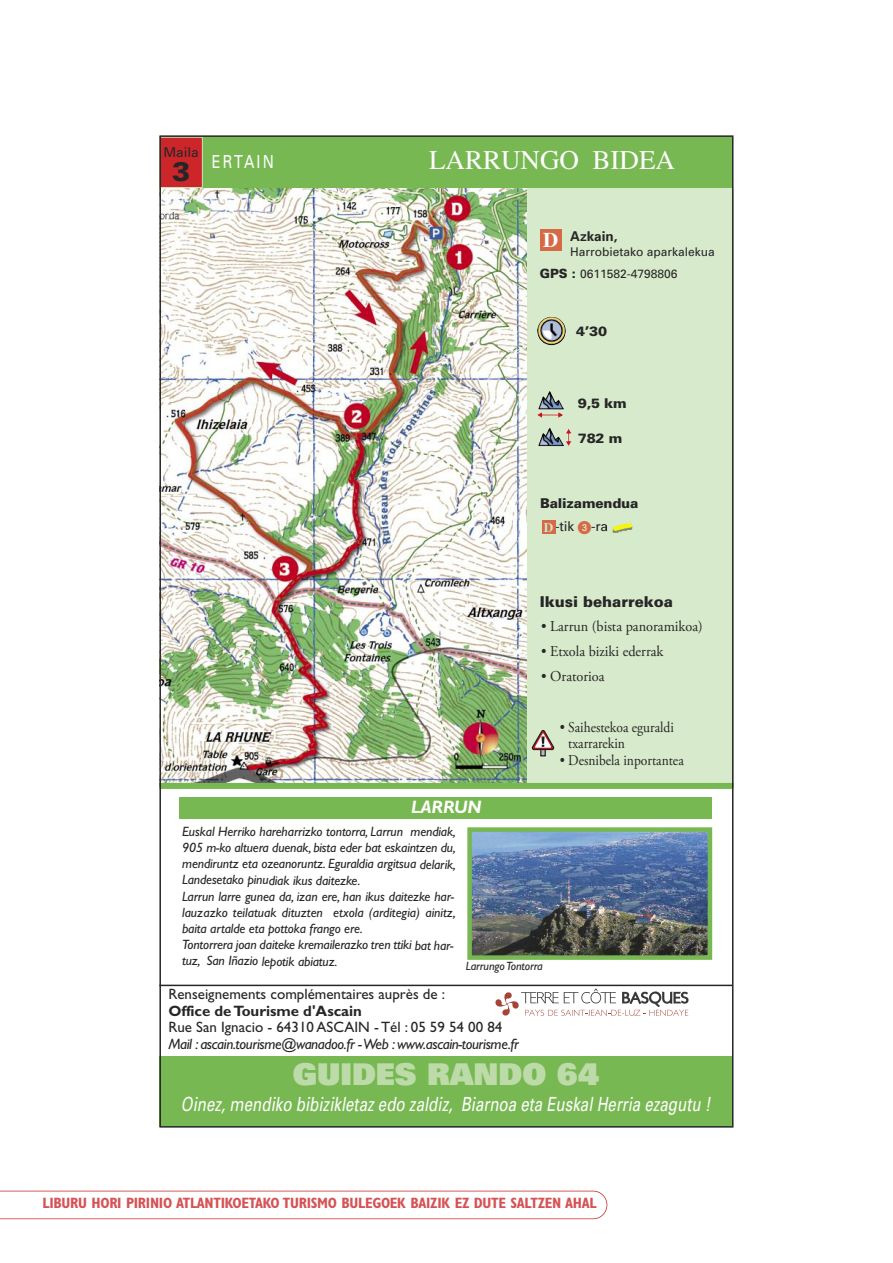
<style>
.page{position:relative;width:893px;height:1263px;background:#fff}
.page>*{position:absolute;margin:0;border:0;box-sizing:border-box;transform-origin:0 0}
.t1{font:900 30px "Univers";color:#bcdba9}
.t2{font:27px "Times";color:#fff}
.t3{font:900 27px "Univers";color:#272627}
.t4{font:700 21px "Times";color:#fff}
.t5{font:italic 19.5px "Univers";letter-spacing:.005em;color:#fff;scale:.77 1}
.t6{font:italic 700 18px "Gill Sans";letter-spacing:-.01em;color:#fff}
.t7{font:18px "Univers";letter-spacing:.15em;color:#fff;scale:.8 1}
.t8{font:15px "Gill Sans";color:#272627}
.t9{font:700 condensed 15px "Gill Sans";letter-spacing:-.02em;color:#d65255}
.t10{font:italic 15px "Gill Sans";letter-spacing:-.025em;color:#272627}
.t11{font:15px "Adobe Garamond Pro";color:#272627;scale:.95 1}
.t12{font:15px/16.5px "Adobe Garamond Pro";color:#272627;scale:.9 1}
.t13{font:700 15px "Gill Sans";color:#272627}
.t14{font:900 15px "Univers";color:#272627}
.t15{font:italic 13.5px/16.2px "Gill Sans";letter-spacing:-.01em;color:#272627}
.t16{font:900 13.5px/23px "Univers";letter-spacing:-.01em;color:#272627}
.t17{font:700 13.5px "Univers";color:#272627}
.t18{font:13.5px "Univers";color:#272627}
.t19{font:12px/21.6px "Univers";color:#272627}
.t20{font:italic 12px "Gill Sans";letter-spacing:-.01em;color:#272627}
.s1{font-weight:900;font-size:12.75px}
.s2{font-family:"Times";font-weight:700;font-size:13.2px;color:#cde7cc}
.s3{font-weight:400}
.s4{font-family:"European Pi One";font-weight:400;color:#d66a46}
</style>
<div class="page">
<div style="left:159px;top:189px;width:574px;height:598px;background:#d7eacb"></div>
<img style="left:162px;top:188px;width:364px;height:595px">
<div style="left:159px;top:783px;width:575px;height:6px;background:#78b852"></div>
<img style="left:538px;top:391px;width:26px;height:19px">
<img style="left:537px;top:317px;width:29px;height:29px">
<div style="left:540px;top:229px;width:21px;height:22px;background:#d66a46"></div>
<div style="left:179px;top:797px;width:533px;height:21px;background:#78b852"></div>
<img style="left:472px;top:832px;width:235px;height:123px">
<div style="left:467px;top:827px;width:245px;height:133px;border:4px solid #78b852"></div>
<div style="left:542px;top:520px;width:13px;height:14px;background:#d66a46"></div>
<svg style="left:532px;top:730px;width:22px;height:26px"></svg>
<img style="left:612px;top:526px;width:21px;height:7px">
<img style="left:613px;top:523px;width:19px;height:8px">
<div style="left:159px;top:137px;width:573px;height:51px;background:#78b852"></div>
<div style="left:160px;top:138px;width:42px;height:49px;background:#cc262b"></div>
<div style="left:159px;top:137px;width:44px;height:51px;border:1px solid #c9e2ba"></div>
<div style="left:160px;top:1056px;width:572px;height:71px;background:#78b852"></div>
<hr style="left:159px;top:985px;width:573px;height:1px;background:#272627">
<svg style="left:0;top:1191px;width:607px;height:28px"></svg>
<svg style="left:495px;top:989px;width:193px;height:27px"></svg>
<p class="t18" style="left:163px;top:147px;width:37px">Maila</p>
<h2 class="t3" style="left:172px;top:162px;width:20px">3</h2>
<h3 class="t7" style="left:212px;top:155px;width:79px">ERTAIN</h3>
<h2 class="t2" style="left:429px;top:150px;width:247px">LARRUNGO BIDEA</h2>
<p class="t17" style="left:570px;top:231px;width:49px">Azkain,</p>
<p class="t19" style="left:540px;top:242px;width:176px;text-indent:30px">Harrobietako aparkalekua<br><span class="s1">GPS :</span> 0611582-4798806</p>
<h3 class="t4" style="left:543px;top:232px;width:17px">D</h3>
<p class="t16" style="left:576px;top:321px;width:33px">4’30</p>
<h3 class="t6" style="left:411px;top:800px;width:72px">LARRUN</h3>
<p class="t16" style="left:578px;top:393px;width:50px">9,5 km</p>
<p class="t16" style="left:578px;top:428px;width:46px">782 m</p>
<p class="t16" style="left:540px;top:493px;width:100px">Balizamendua<br><span class="s2">D</span><span class="s3">-tik</span> <span class="s4">-</span><span class="s3">-ra</span></p>
<p class="t14" style="left:540px;top:596px;width:135px">Ikusi beharrekoa</p>
<p class="t11" style="left:541px;top:621px;width:172px">• Larrun (bista panoramikoa)</p>
<p class="t11" style="left:541px;top:646px;width:130px">• Etxola biziki ederrak</p>
<p class="t11" style="left:541px;top:671px;width:68px">• Oratorioa</p>
<p class="t12" style="left:568px;top:720px;width:119px;text-indent:-9px">• Saihestekoa eguraldi txarrarekin</p>
<p class="t12" style="left:560px;top:753px;width:139px">• Desnibela inportantea</p>
<p class="t15" style="left:182px;top:824px;width:275px">Euskal Herriko hareharrizko tontorra, Larrun mendiak, 905 m-ko altuera duenak, bista eder bat eskaintzen du, mendiruntz eta ozeanoruntz. Eguraldia argitsua delarik, Landesetako pinudiak ikus daitezke.<br>Larrun larre gunea da, izan ere, han ikus daitezke har&shy;lauzazko teilatuak dituzten etxola (arditegia) ainitz, baita artalde eta pottoka frango ere.<br>Tontorrera joan daiteke kremailerazko tren ttiki bat har&shy;tuz, San Iñazio lepotik abiatuz.</p>
<p class="t20" style="left:466px;top:962px;width:78px">LarrungoTontorra</p>
<p class="t8" style="left:168px;top:988px;width:278px">Renseignements complémentaires auprès de :</p>
<p class="t13" style="left:168px;top:1005px;width:195px">Office deTourisme d'Ascain</p>
<p class="t8" style="left:168px;top:1021px;width:336px">Rue San Ignacio - 64310 ASCAIN - Tél : 05 59 54 00 84</p>
<p class="t10" style="left:168px;top:1038px;width:352px">Mail : ascain.tourisme@wanadoo.fr -Web :www.ascain-tourisme.fr</p>
<h1 class="t1" style="left:293px;top:1064px;width:308px">GUIDES RANDO 64</h1>
<h3 class="t5" style="left:181px;top:1097px;width:689px">Oinez, mendiko bibizikletaz edo zaldiz, Biarnoa eta Euskal Herria ezagutu !</h3>
<p class="t9" style="left:43px;top:1197px;width:556px">LIBURU HORI PIRINIO ATLANTIKOETAKO TURISMO BULEGOEK BAIZIK EZ DUTE SALTZEN AHAL</p>
</div>
